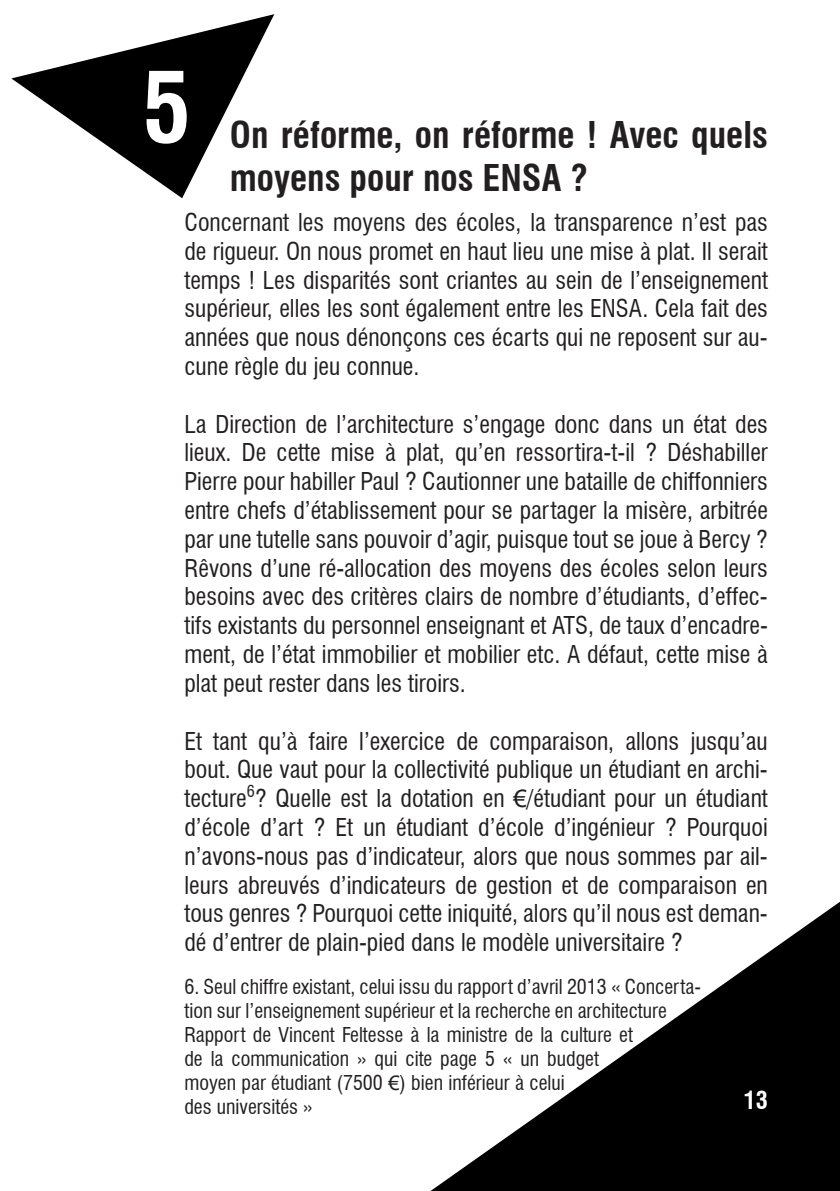
<style>
.page{position:relative;width:840px;height:1191px;background:#fff}
.page>*{position:absolute;margin:0;border:0;box-sizing:border-box;transform-origin:0 0}
.t1{font:700 condensed 96px "Swiss 721 BT";color:#fff}
.t2{font:700 condensed 36px/43.2px "Swiss 721 BT";color:#231f20}
.t3{font:condensed 24px/28.8px "Swiss 721 BT";color:#231f20;text-align:justify}
.t4{font:700 condensed 24px "Swiss 721 BT";color:#fff}
.t5{font:condensed 20px/24px "Swiss 721 BT";color:#231f20}
.s1{font-family:"Arial";font-stretch:normal}
</style>
<div class="page">
<svg style="left:11px;top:14px;width:263px;height:184px"></svg>
<svg style="left:430px;top:902px;width:409px;height:289px"></svg>
<h1 class="t1" style="left:143px;top:50px;width:49px">5</h1>
<h2 class="t2" style="left:230px;top:113px;width:539px">On réforme, on réforme ! Avec quels moyens pour nos ENSA ?</h2>
<p class="t3" style="left:184px;top:208px;width:584px">Concernant les moyens des écoles, la transparence n’est pas de rigueur. On nous promet en haut lieu une mise à plat. Il serait temps ! Les disparités sont criantes au sein de l’enseignement supérieur, elles les sont également entre les ENSA. Cela fait des années que nous dénonçons ces écarts qui ne reposent sur au&shy;cune règle du jeu connue.</p>
<p class="t3" style="left:184px;top:409px;width:584px">La Direction de l’architecture s’engage donc dans un état des lieux. De cette mise à plat, qu’en ressortira-t-il ? Déshabiller Pierre pour habiller Paul ? Cautionner une bataille de chiffonniers entre chefs d’établissement pour se partager la misère, arbitrée par une tutelle sans pouvoir d’agir, puisque tout se joue à Bercy ?<br>Rêvons d’une ré-allocation des moyens des écoles selon leurs besoins avec des critères clairs de nombre d’étudiants, d’effec&shy;tifs existants du personnel enseignant et ATS, de taux d’encadre&shy;ment, de l’état immobilier et mobilier etc. A défaut, cette mise à plat peut rester dans les tiroirs.</p>
<p class="t3" style="left:184px;top:726px;width:584px">Et tant qu’à faire l’exercice de comparaison, allons jusqu’au bout. Que vaut pour la collectivité publique un étudiant en archi&shy;tecture<sup>6</sup>? Quelle est la dotation en <span class="s1">€</span>/étudiant pour un étudiant d’école d’art ? Et un étudiant d’école d’ingénieur ? Pourquoi n’avons-nous pas d’indicateur, alors que nous sommes par ail&shy;leurs abreuvés d’indicateurs de gestion et de comparaison en tous genres ? Pourquoi cette iniquité, alors qu’il nous est deman&shy;dé d’entrer de plain-pied dans le modèle universitaire ?</p>
<p class="t5" style="left:184px;top:974px;width:517px">6. Seul chiffre existant, celui issu du rapport d’avril 2013 « Concerta&shy;tion sur l’enseignement supérieur et la recherche en architecture Rapport de Vincent Feltesse à la ministre de la culture et<br>de la communication » qui cite page 5 « un budget<br>moyen par étudiant (7500 <span class="s1">€</span>) bien inférieur à celui<br>des universités »</p>
<p class="t4" style="left:743px;top:1085px;width:25px">13</p>
</div>
